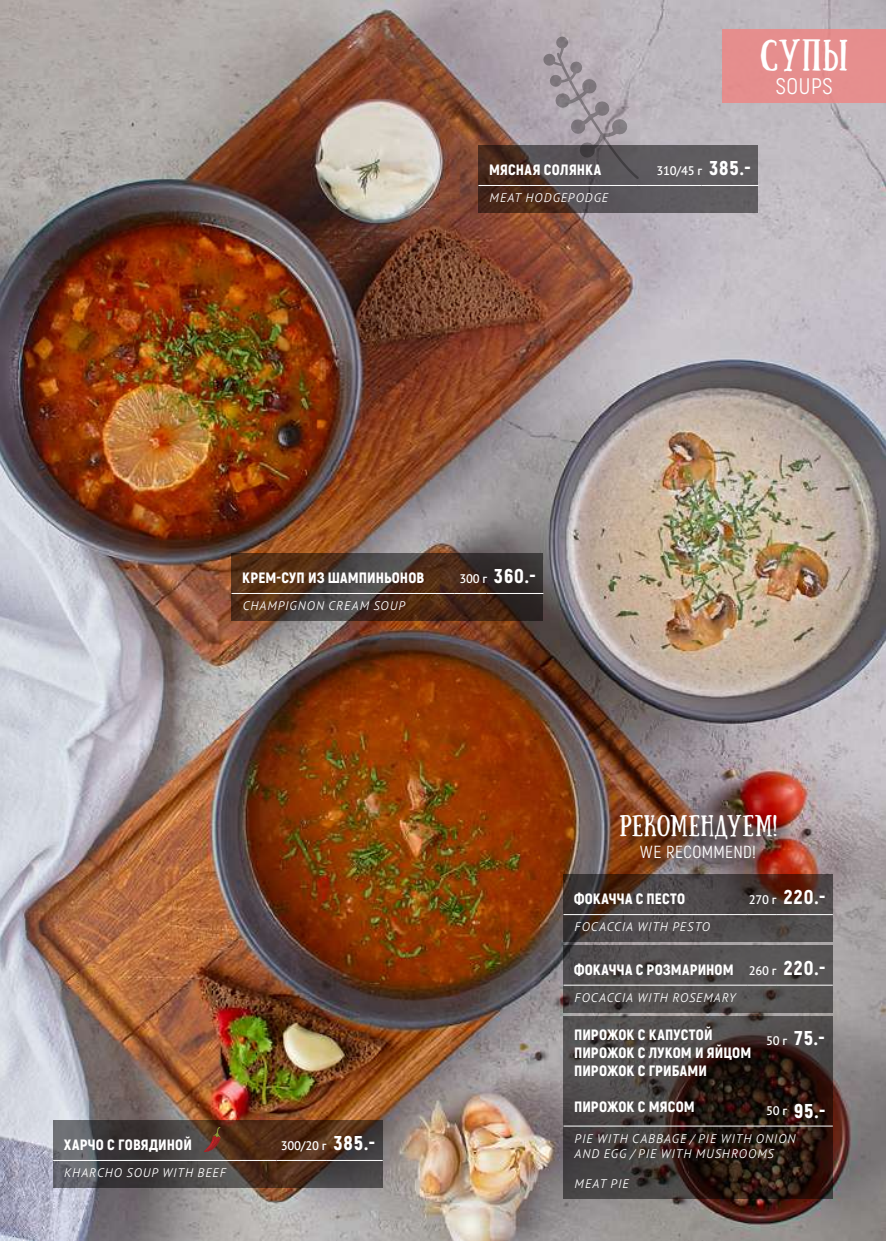
<style>
.page{position:relative;width:886px;height:1241px;background:#fff}
.page>*{position:absolute;margin:0;border:0;box-sizing:border-box;transform-origin:0 0}
.t1{font:31.25px "Sunday";color:#fff}
.t2{font:22.5px "Akrobat";letter-spacing:.025em;color:#fff}
.t3{font:21.25px "Sunday";letter-spacing:.04em;color:#fff}
.t4{font:900 20px "Akrobat";letter-spacing:.055em;color:#fff}
.t5{font:17.5px "Akrobat";letter-spacing:.02em;color:#fff}
.t6{font:900 15px/18px "Akrobat";letter-spacing:.005em;color:#fff}
.t7{font:italic 300 12.5px/15px "PT Sans Pro";letter-spacing:.075em;color:#fff}
.t8{font:600 12.5px "PT Sans Pro";letter-spacing:-.02em;color:#fff}
.s1{font-family:"Akrobat";font-weight:900;font-size:20px}
.s2{font-family:"PT Sans Pro";font-weight:600;font-size:12.5px}
.s3{font-size:20px}
</style>
<div class="page">
<img style="left:0;top:0;width:886px;height:1240px">
<svg style="left:231px;top:553px;width:312px;height:67px"></svg>
<hr style="left:231px;top:593px;width:224px;height:1px;background:#fff">
<hr style="left:455px;top:593px;width:32px;height:1px;background:#fff">
<hr style="left:487px;top:593px;width:56px;height:1px;background:#fff">
<svg style="left:53px;top:1120px;width:330px;height:67px"></svg>
<hr style="left:53px;top:1159px;width:223px;height:1px;background:#fff">
<hr style="left:276px;top:1159px;width:50px;height:1px;background:#fff">
<hr style="left:326px;top:1159px;width:57px;height:1px;background:#fff">
<svg style="left:204px;top:1126px;width:17px;height:25px"></svg>
<div style="left:722px;top:30px;width:164px;height:73px;background:#e68e8e"></div>
<svg style="left:563px;top:1015px;width:270px;height:183px"></svg>
<hr style="left:563px;top:1125px;width:202px;height:1px;background:#fff">
<svg style="left:765px;top:1125px;width:22px;height:1px"></svg>
<hr style="left:787px;top:1125px;width:46px;height:1px;background:#fff">
<svg style="left:542px;top:36px;width:97px;height:109px"></svg>
<svg style="left:478px;top:145px;width:280px;height:68px;fill:#5a575b"></svg>
<hr style="left:478px;top:185px;width:160px;height:1px;background:#fff">
<hr style="left:638px;top:185px;width:64px;height:1px;background:#fff">
<hr style="left:702px;top:185px;width:56px;height:1px;background:#fff">
<svg style="left:563px;top:944px;width:270px;height:68px;fill:#565353"></svg>
<hr style="left:563px;top:984px;width:185px;height:1px;background:#fff">
<svg style="left:748px;top:984px;width:28px;height:1px"></svg>
<hr style="left:776px;top:984px;width:57px;height:1px;background:#fff">
<svg style="left:563px;top:874px;width:270px;height:67px"></svg>
<hr style="left:563px;top:914px;width:185px;height:1px;background:#fff">
<svg style="left:748px;top:914px;width:28px;height:1px"></svg>
<hr style="left:776px;top:914px;width:57px;height:1px;background:#fff">
<div style="left:623px;top:816px;width:169px;height:56px;background:#000;opacity:.75"></div>
<h1 class="t1" style="left:760px;top:34px;width:89px">супы</h1>
<h2 class="t2" style="left:776px;top:73px;width:58px">SOUPS</h2>
<p class="t6" style="left:489px;top:160px;width:114px">МЯСНАЯ СОЛЯНКА</p>
<p class="t8" style="left:656px;top:162px;width:96px">310/45 г <span class="s1">385.-</span></p>
<p class="t7" style="left:489px;top:190px;width:120px">MEAT HODGEPODGE</p>
<p class="t6" style="left:242px;top:568px;width:184px">КРЕМ-СУП ИЗ ШАМПИНЬОНОВ</p>
<h3 class="t4" style="left:459px;top:562px;width:78px"><span class="s2">300 г</span> 360.-</h3>
<p class="t7" style="left:243px;top:598px;width:164px">CHAMPIGNON CREAM SOUP</p>
<h3 class="t3" style="left:619px;top:811px;width:159px">РЕКОМЕНДУЕМ!</h3>
<p class="t5" style="left:640px;top:841px;width:117px">WE RECOMMEND!</p>
<p class="t6" style="left:574px;top:889px;width:113px">ФОКАЧЧА С ПЕСТО</p>
<h3 class="t4" style="left:749px;top:883px;width:78px"><span class="s2">270 г</span> 220.-</h3>
<p class="t7" style="left:575px;top:918px;width:137px">FOCACCIA WITH PESTO</p>
<p class="t6" style="left:64px;top:1135px;width:130px">ХАРЧО С ГОВЯДИНОЙ</p>
<p class="t8" style="left:281px;top:1137px;width:96px">300/20 г <span class="s1">385.-</span></p>
<p class="t7" style="left:64px;top:1164px;width:163px">KHARCHO SOUP WITH BEEF</p>
<p class="t6" style="left:574px;top:959px;width:253px">ФОКАЧЧА С РОЗМАРИНОМ <span class="s2">260 г</span> <span class="s3">220.-</span></p>
<p class="t7" style="left:575px;top:989px;width:163px">FOCACCIA WITH ROSEMARY</p>
<p class="t6" style="left:574px;top:1025px;width:179px">ПИРОЖОК С КАПУСТОЙ<br>ПИРОЖОК С ЛУКОМ И ЯЙЦОМ<br>ПИРОЖОК С ГРИБАМИ</p>
<p class="t6" style="left:574px;top:1097px;width:122px">ПИРОЖОК С МЯСОМ</p>
<h3 class="t4" style="left:795px;top:1024px;width:31px">75.-</h3>
<p class="t8" style="left:766px;top:1032px;width:23px">50 г</p>
<h3 class="t4" style="left:794px;top:1097px;width:33px">95.-</h3>
<p class="t7" style="left:575px;top:1130px;width:222px">PIE WITH CABBAGE / PIE WITH ONION<br>AND EGG / PIE WITH MUSHROOMS</p>
<p class="t7" style="left:575px;top:1175px;width:56px">MEAT PIE</p>
<p class="t8" style="left:766px;top:1102px;width:23px">50 г</p>
</div>
